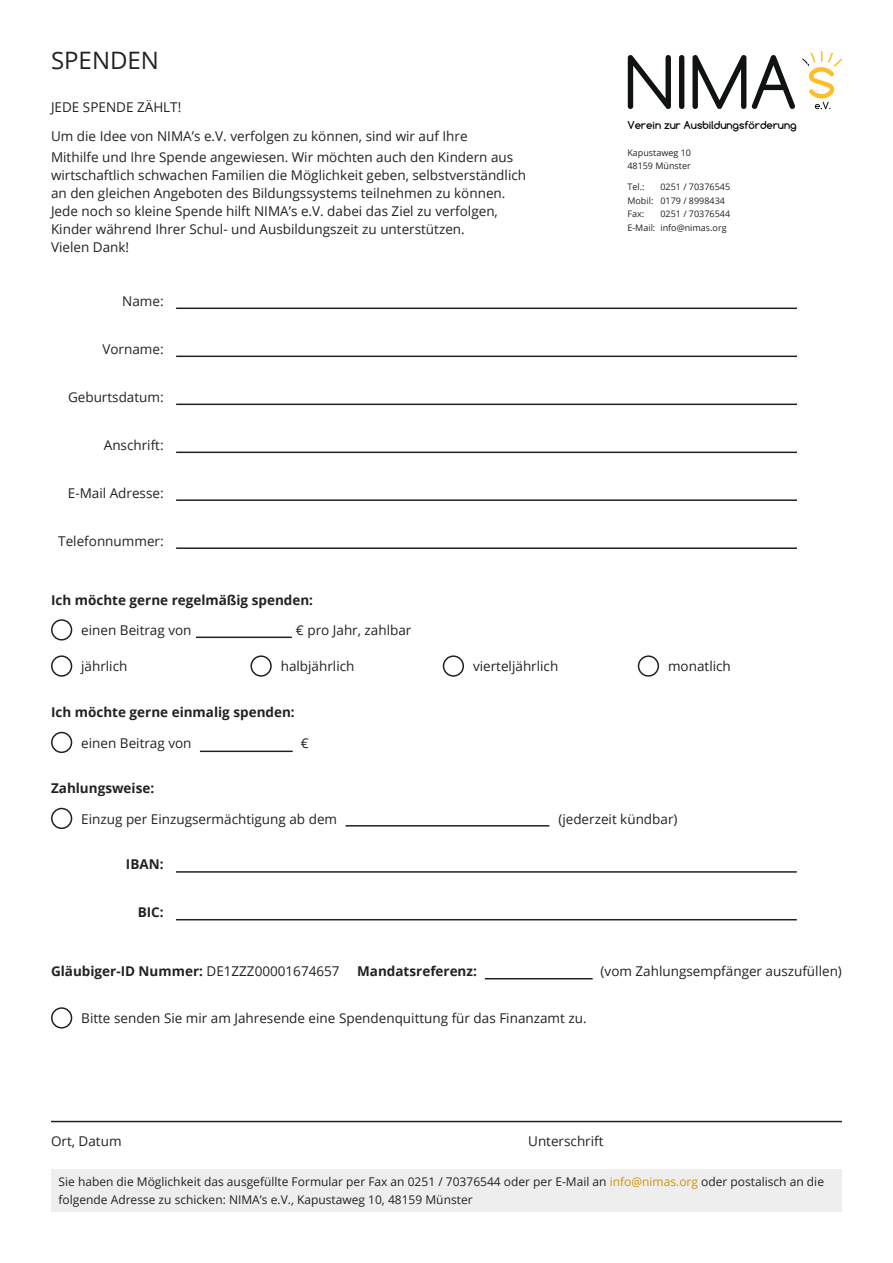
<style>
.page{position:relative;width:893px;height:1263px;background:#fff}
.page>*{position:absolute;margin:0;border:0;box-sizing:border-box;transform-origin:0 0}
.t1{font:24px "Open Sans";color:#222}
.t2{font:13.5px/18px "Open Sans";color:#222}
.t3{font:700 13.5px "Open Sans";color:#222}
.t4{font:12px/18px "Open Sans";color:#222}
.t5{font:700 10.5px "Comfortaa";color:#000001}
.t6{font:9px/13.5px "Open Sans";color:#222}
.s1{font-weight:400}
.s2{color:#d69204}
</style>
<div class="page">
<div style="left:51px;top:1169px;width:791px;height:43px;background:#eee"></div>
<hr style="left:176px;top:308px;width:621px;height:1px;background:#231f20">
<hr style="left:176px;top:356px;width:621px;height:1px;background:#231f20">
<hr style="left:176px;top:404px;width:621px;height:1px;background:#231f20">
<hr style="left:176px;top:452px;width:621px;height:1px;background:#231f20">
<hr style="left:176px;top:499px;width:621px;height:2px;background:#231f20">
<hr style="left:176px;top:871px;width:621px;height:2px;background:#231f20">
<hr style="left:176px;top:547px;width:621px;height:2px;background:#231f20">
<hr style="left:176px;top:919px;width:621px;height:1px;background:#231f20">
<hr style="left:346px;top:825px;width:203px;height:1px;background:#231f20">
<hr style="left:200px;top:750px;width:93px;height:2px;background:#231f20">
<hr style="left:196px;top:636px;width:96px;height:2px;background:#231f20">
<hr style="left:51px;top:1121px;width:791px;height:1px;background:#231f20">
<div style="left:51px;top:808px;width:21px;height:21px;border:2px solid #231f20;border-radius:50%"></div>
<div style="left:51px;top:1007px;width:21px;height:21px;border:2px solid #231f20;border-radius:50%"></div>
<div style="left:51px;top:655px;width:21px;height:22px;border:2px solid #231f20;border-radius:50%"></div>
<div style="left:443px;top:655px;width:21px;height:22px;border:2px solid #231f20;border-radius:50%"></div>
<div style="left:250px;top:655px;width:22px;height:22px;border:2px solid #231f20;border-radius:50%"></div>
<div style="left:638px;top:655px;width:21px;height:22px;border:2px solid #231f20;border-radius:50%"></div>
<div style="left:51px;top:619px;width:21px;height:21px;border:2px solid #231f20;border-radius:50%"></div>
<div style="left:51px;top:732px;width:21px;height:21px;border:2px solid #231f20;border-radius:50%"></div>
<svg style="left:628px;top:55px;width:43px;height:54px"></svg>
<svg style="left:679px;top:55px;width:5px;height:54px"></svg>
<svg style="left:692px;top:55px;width:54px;height:54px"></svg>
<svg style="left:752px;top:55px;width:43px;height:54px"></svg>
<svg style="left:802px;top:51px;width:40px;height:58px"></svg>
<hr style="left:485px;top:978px;width:108px;height:1px;background:#231f20">
<h1 class="t1" style="left:51px;top:44px;width:109px">SPENDEN</h1>
<p class="t2" style="left:51px;top:92px;width:418px;line-height:28.5px">JEDE SPENDE ZÄHLT!<br>Um die Idee von NIMA’s e.V. verfolgen zu können, sind wir auf Ihre</p>
<p class="t2" style="left:51px;top:147px;width:477px">Mithilfe und Ihre Spende angewiesen. Wir möchten auch den Kindern aus wirtschaftlich schwachen Familien die Möglichkeit geben, selbstverständlich an den gleichen Angeboten des Bildungssystems teilnehmen zu können.<br>Jede noch so kleine Spende hilft NIMA’s e.V. dabei das Ziel zu verfolgen, Kinder während Ihrer Schul- und Ausbildungszeit zu unterstützen.<br>Vielen Dank!</p>
<p class="t2" style="left:122px;top:291px;width:43px">Name:</p>
<p class="t2" style="left:102px;top:339px;width:63px">Vorname:</p>
<p class="t2" style="left:68px;top:387px;width:97px">Geburtsdatum:</p>
<p class="t2" style="left:104px;top:435px;width:61px">Anschrift:</p>
<p class="t2" style="left:68px;top:484px;width:97px">E-Mail Adresse:</p>
<p class="t2" style="left:58px;top:532px;width:107px">Telefonnummer:</p>
<p class="t3" style="left:51px;top:590px;width:264px">Ich möchte gerne regelmäßig spenden:</p>
<p class="t2" style="left:81px;top:621px;width:112px">einen Beitrag von</p>
<p class="t2" style="left:296px;top:621px;width:117px">€ pro Jahr, zahlbar</p>
<p class="t5" style="left:627px;top:118px;width:171px">Verein zur Ausbildungsförderung</p>
<p class="t6" style="left:627px;top:145px;width:65px">Kapustaweg 10<br>48159 Münster</p>
<p class="t6" style="left:627px;top:180px;width:19px">Tel.:</p>
<p class="t6" style="left:627px;top:180px;width:104px;text-indent:33px">0251 / 70376545<br>Mobil: 0179 / 8998434<br>Fax:</p>
<p class="t6" style="left:627px;top:207px;width:104px;text-indent:33px">0251 / 70376544<br>E-Mail: info@nimas.org</p>
<p class="t2" style="left:81px;top:657px;width:48px">jährlich</p>
<p class="t2" style="left:281px;top:657px;width:75px">halbjährlich</p>
<p class="t2" style="left:473px;top:657px;width:87px">vierteljährlich</p>
<p class="t2" style="left:668px;top:657px;width:64px">monatlich</p>
<p class="t3" style="left:51px;top:703px;width:245px">Ich möchte gerne einmalig spenden:</p>
<p class="t2" style="left:81px;top:733px;width:112px">einen Beitrag von</p>
<p class="t2" style="left:301px;top:733px;width:9px">€</p>
<p class="t3" style="left:51px;top:778px;width:105px">Zahlungsweise:</p>
<p class="t2" style="left:81px;top:809px;width:257px">Einzug per Einzugsermächtigung ab dem</p>
<p class="t3" style="left:126px;top:855px;width:39px">IBAN:</p>
<p class="t3" style="left:138px;top:903px;width:27px">BIC:</p>
<p class="t2" style="left:558px;top:809px;width:121px">(jederzeit kündbar)</p>
<p class="t3" style="left:51px;top:962px;width:290px">Gläubiger-ID Nummer: <span class="s1">DE1ZZZ00001674657</span></p>
<p class="t3" style="left:357px;top:962px;width:121px">Mandatsreferenz:</p>
<p class="t2" style="left:601px;top:962px;width:243px">(vom Zahlungsempfänger auszufüllen)</p>
<p class="t2" style="left:81px;top:1009px;width:507px">Bitte senden Sie mir am Jahresende eine Spendenquittung für das Finanzamt zu.</p>
<p class="t2" style="left:51px;top:1132px;width:72px">Ort, Datum</p>
<p class="t2" style="left:528px;top:1132px;width:77px">Unterschrift</p>
<p class="t4" style="left:59px;top:1172px;width:767px">Sie haben die Möglichkeit das ausgefüllte Formular per Fax an 0251 / 70376544 oder per E-Mail an <span class="s2">info@nimas.org</span> oder postalisch an die folgende Adresse zu schicken: NIMA’s e.V., Kapustaweg 10, 48159 Münster</p>
</div>
